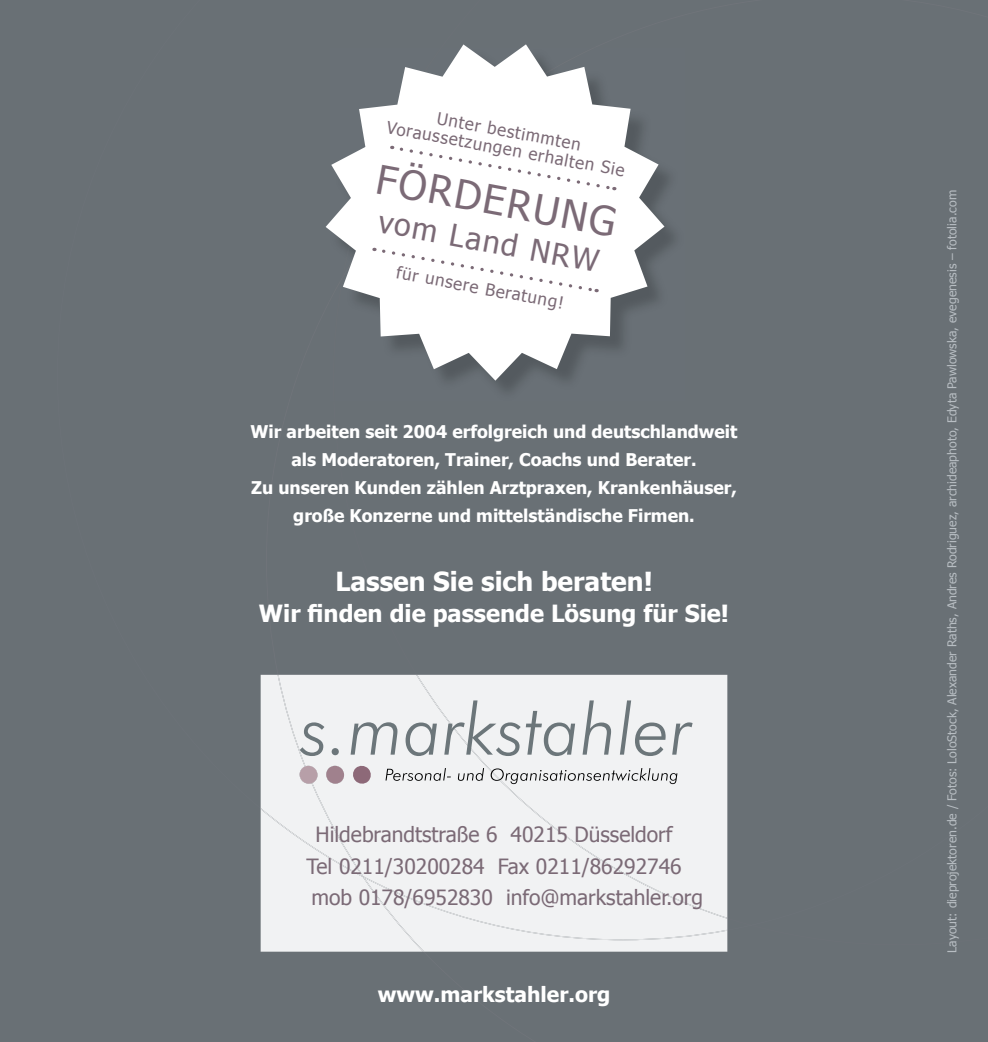
<style>
.page{position:relative;width:988px;height:1042px;background:#fff}
.page>*{position:absolute;margin:0;border:0;box-sizing:border-box;transform-origin:0 0}
.t1{font:39.9px "Tahoma";color:#7b6a76}
.t2{font:30.28px "Tahoma";color:#7b6a76}
.t3{font:700 26.25px "Tahoma";color:#fff}
.t4{font:700 23.62px "Tahoma";color:#fff}
.t5{font:21px/31.5px "Tahoma";color:#7b6a76}
.t6{font:700 21px "Tahoma";color:#fff}
.t7{font:700 17.5px/28px "Tahoma";color:#fff;text-align:center}
.t8{font:16.8px/17.8px "Tahoma";color:#7b6a76;text-align:center}
.t9{font:12.25px "Tahoma";color:#b7bdc2}
</style>
<div class="page">
<div style="left:0;top:0;width:987px;height:1042px;background:#697075"></div>
<svg style="left:325px;top:44px;width:339px;height:257px;fill:#fff"></svg>
<div style="left:374px;top:247px;width:223px;height:46px;background:#fff"></div>
<div style="left:391px;top:145px;width:223px;height:47px;background:#fff"></div>
<svg style="left:260px;top:301px;width:468px;height:651px"></svg>
<p class="t8" style="left:392px;top:99px;width:243px;rotate:11deg">Unter bestimmten<br>Voraussetzungen erhalten Sie</p>
<h1 class="t1" style="left:381px;top:154px;width:244px;rotate:10deg">FÖRDERUNG</h1>
<h2 class="t2" style="left:382px;top:201px;width:225px;rotate:11deg">vom Land NRW</h2>
<p class="t8" style="left:398px;top:262px;width:171px;rotate:11deg">für unsere Beratung!</p>
<p class="t7" style="left:250px;top:417px;width:488px">Wir arbeiten seit 2004 erfolgreich und deutschlandweit als Moderatoren, Trainer, Coachs und Berater.<br>Zu unseren Kunden zählen Arztpraxen, Krankenhäuser, große Konzerne und mittelständische Firmen.</p>
<h3 class="t3" style="left:335px;top:564px;width:319px">Lassen Sie sich beraten!</h3>
<h3 class="t4" style="left:259px;top:598px;width:471px">Wir finden die passende Lösung für Sie!</h3>
<p class="t5" style="left:306px;top:818px;width:398px;text-indent:9px">Hildebrandtstraße 6 40215 Düsseldorf<br>Tel 0211/30200284 Fax 0211/86292746 mob 0178/6952830 info@markstahler.org</p>
<p class="t6" style="left:377px;top:981px;width:234px">www.markstahler.org</p>
<p class="t9" style="left:943px;top:952px;width:764px;rotate:-90deg">Layout: dieprojektoren.de / Fotos: LoloStock, Alexander Raths, Andres Rodriguez, archideaphoto, Edyta Pawlowska, evegenesis – fotolia.com</p>
</div>
